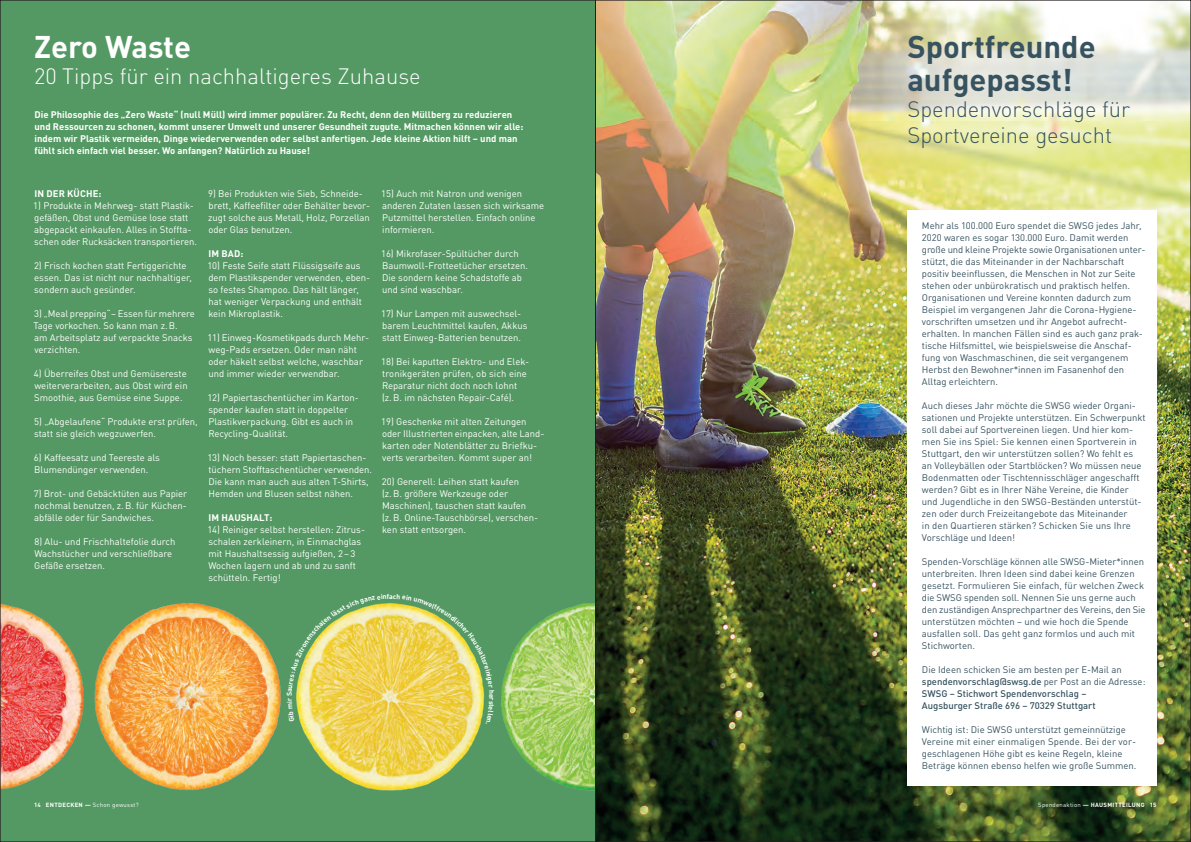
<style>
.page{position:relative;width:1191px;height:842px;background:#fff}
.page>*{position:absolute;margin:0;border:0;box-sizing:border-box;transform-origin:0 0}
.t1{font:700 31px/33px "DIN Pro";color:#375360}
.t2{font:700 31px "DIN Pro";letter-spacing:-.005em;color:#fff}
.t3{font:300 22px/26px "DIN Pro";color:#375360}
.t4{font:300 22px "DIN Pro";color:#fff}
.t5{font:9.5px/12px "DIN Pro";color:#fff}
.t6{font:9.5px/12px "DIN Pro";color:#375360}
.t7{font:700 9.5px/12px "DIN Pro";color:#fff}
.t8{font:500 9.5px/12px "DIN Pro";color:#375360}
.t9{font:700 7px "DIN Pro";color:#fff}
.t10{font:700 6px "DIN Pro";letter-spacing:.05em;color:#fff}
.t11{font:6px "DIN Pro";letter-spacing:.04em;color:#fff}
.s1{font-weight:400}
.s2{font-weight:700}
</style>
<div class="page">
<img style="left:596px;top:2px;width:593px;height:838px">
<div style="left:0;top:0;width:595px;height:842px;background:#549963"></div>
<img style="left:301px;top:724px;width:180px;height:67px">
<img style="left:501px;top:603px;width:94px;height:188px">
<img style="left:94px;top:603px;width:187px;height:188px">
<img style="left:2px;top:604px;width:82px;height:185px">
<div style="left:907px;top:210px;width:250px;height:575px;background:#fff"></div>
<hr style="left:595px;top:0;width:1px;height:842px;background:#231f20">
<svg style="left:296px;top:603px;width:189px;height:121px"></svg>
<h1 class="t2" style="left:34px;top:25px;width:158px">Zero Waste</h1>
<h2 class="t4" style="left:34px;top:59px;width:388px">20 Tipps für ein nachhaltigeres Zuhause</h2>
<p class="t7" style="left:34px;top:108px;width:490px">Die Philosophie des „Zero Waste“ (null Müll) wird immer populärer. Zu Recht, denn den Müllberg zu reduzieren und Ressourcen zu schonen, kommt unserer Umwelt und unserer Gesundheit zugute. Mitmachen können wir alle: indem wir Plastik vermeiden, Dinge wiederverwenden oder selbst anfertigen. Jede kleine Aktion hilft – und man fühlt sich einfach viel besser. Wo anfangen? Natürlich zu Hause!</p>
<p class="t7" style="left:34px;top:187px;width:68px">IN DER KÜCHE:</p>
<p class="t5" style="left:33px;top:199px;width:165px">1) Produkte in Mehrweg- statt Plastik&shy;gefäßen, Obst und Gemüse lose statt abgepackt einkaufen. Alles in Stoffta&shy;schen oder Rucksäcken transportieren.</p>
<p class="t5" style="left:34px;top:259px;width:159px">2) Frisch kochen statt Fertiggerichte essen. Das ist nicht nur nachhaltiger, sondern auch gesünder.</p>
<p class="t5" style="left:33px;top:307px;width:163px">3) „Meal prepping“ – Essen für mehrere<br>Tage vorkochen. So kann man z.B.<br>am Arbeitsplatz auf verpackte Snacks verzichten.</p>
<p class="t5" style="left:34px;top:367px;width:155px;text-align:justify">4) Überreifes Obst und Gemüsereste weiterverarbeiten, aus Obst wird ein Smoothie, aus Gemüse eine Suppe.</p>
<p class="t5" style="left:34px;top:415px;width:165px">5) „Abgelaufene“ Produkte erst prüfen, statt sie gleich wegzuwerfen.</p>
<p class="t5" style="left:34px;top:451px;width:127px">6) Kaffeesatz und Teereste als<br>Blumendünger verwenden.</p>
<p class="t5" style="left:34px;top:487px;width:155px;text-align:justify">7) Brot- und Gebäcktüten aus Papier nochmal benutzen, z.B. für Küchen&shy;abfälle oder für Sandwiches.</p>
<p class="t5" style="left:34px;top:535px;width:143px">8) Alu- und Frischhaltefolie durch<br>Wachstücher und verschließbare<br>Gefäße ersetzen.</p>
<p class="t5" style="left:208px;top:187px;width:163px">9) Bei Produkten wie Sieb, Schneide&shy;brett, Kaffeefilter oder Behälter bevor&shy;zugt solche aus Metall, Holz, Porzellan oder Glas benutzen.</p>
<p class="t7" style="left:209px;top:247px;width:36px">IM BAD:</p>
<p class="t5" style="left:207px;top:259px;width:164px">10) Feste Seife statt Flüssigseife aus dem Plastikspender verwenden, eben&shy;so festes Shampoo. Das hält länger, hat weniger Verpackung und enthält kein Mikroplastik.</p>
<p class="t5" style="left:207px;top:331px;width:162px">11) Einweg-Kosmetikpads durch Mehr&shy;weg-Pads ersetzen. Oder man näht oder häkelt selbst welche, waschbar und immer wieder verwendbar.</p>
<p class="t5" style="left:207px;top:391px;width:153px">12) Papiertaschentücher im Karton&shy;spender kaufen statt in doppelter<br>Plastikverpackung. Gibt es auch in<br>Recycling-Qualität.</p>
<p class="t5" style="left:207px;top:451px;width:166px">13) Noch besser: statt Papiertaschen&shy;tüchern Stofftaschentücher verwenden.<br>Die kann man auch aus alten T-Shirts, Hemden und Blusen selbst nähen.</p>
<p class="t7" style="left:209px;top:511px;width:65px">IM HAUSHALT:</p>
<p class="t5" style="left:207px;top:523px;width:159px">14) Reiniger selbst herstellen: Zitrus&shy;schalen zerkleinern, in Einmachglas mit Haushaltsessig aufgießen, 2–3<br>Wochen lagern und ab und zu sanft schütteln. Fertig!</p>
<p class="t5" style="left:381px;top:187px;width:165px">15) Auch mit Natron und wenigen anderen Zutaten lassen sich wirksame<br>Putzmittel herstellen. Einfach online informieren.</p>
<p class="t5" style="left:381px;top:247px;width:148px">16) Mikrofaser-Spültücher durch<br>Baumwoll-Frotteetücher ersetzen.<br>Die sondern keine Schadstoffe ab und sind waschbar.</p>
<p class="t5" style="left:381px;top:307px;width:148px">17) Nur Lampen mit auswechsel&shy;barem Leuchtmittel kaufen, Akkus statt Einweg-Batterien benutzen.</p>
<p class="t5" style="left:381px;top:355px;width:148px">18) Bei kaputten Elektro- und Elek&shy;tronikgeräten prüfen, ob sich eine Reparatur nicht doch noch lohnt (z.B. im nächsten Repair-Café).</p>
<p class="t5" style="left:381px;top:415px;width:163px">19) Geschenke mit alten Zeitungen oder Illustrierten einpacken, alte Land&shy;karten oder Notenblätter zu Briefku&shy;verts verarbeiten. Kommt super an!</p>
<p class="t5" style="left:382px;top:475px;width:158px">20) Generell: Leihen statt kaufen (z.B. größere Werkzeuge oder<br>Maschinen), tauschen statt kaufen (z.B. Online-Tauschbörse), verschen&shy;ken statt entsorgen.</p>
<p class="t9" style="left:389px;top:591px;width:5px">a</p>
<h1 class="t1" style="left:907px;top:29px;width:190px">Sportfreunde aufgepasst!</h1>
<h2 class="t3" style="left:907px;top:94px;width:224px">Spendenvorschläge für<br>Sportvereine gesucht</h2>
<p class="t6" style="left:922px;top:218px;width:224px">Mehr als 100.000 Euro spendet die SWSG jedes Jahr, 2020 waren es sogar 130.000 Euro. Damit werden große und kleine Projekte sowie Organisationen unter&shy;stützt, die das Miteinander in der Nachbarschaft positiv beeinflussen, die Menschen in Not zur Seite stehen oder unbürokratisch und praktisch helfen.<br>Organisationen und Vereine konnten dadurch zum Beispiel im vergangenen Jahr die Corona-Hygiene&shy;vorschriften umsetzen und ihr Angebot aufrecht&shy;erhalten. In manchen Fällen sind es auch ganz prak&shy;tische Hilfsmittel, wie beispielsweise die Anschaf&shy;fung von Waschmaschinen, die seit vergangenem Herbst den Bewohner*innen im Fasanenhof den Alltag erleichtern.</p>
<p class="t6" style="left:922px;top:398px;width:225px">Auch dieses Jahr möchte die SWSG wieder Organi&shy;sationen und Projekte unterstützen. Ein Schwerpunkt soll dabei auf Sportvereinen liegen. Und hier kom&shy;men Sie ins Spiel: Sie kennen einen Sportverein in Stuttgart, den wir unterstützen sollen? Wo fehlt es an Volleybällen oder Startblöcken? Wo müssen neue Bodenmatten oder Tischtennisschläger angeschafft werden? Gibt es in Ihrer Nähe Vereine, die Kinder und Jugendliche in den SWSG-Beständen unterstüt&shy;zen oder durch Freizeitangebote das Miteinander<br>in den Quartieren stärken? Schicken Sie uns Ihre Vorschläge und Ideen!</p>
<p class="t6" style="left:922px;top:554px;width:225px">Spenden-Vorschläge können alle SWSG-Mieter*innen unterbreiten. Ihren Ideen sind dabei keine Grenzen gesetzt. Formulieren Sie einfach, für welchen Zweck die SWSG spenden soll. Nennen Sie uns gerne auch den zuständigen Ansprechpartner des Vereins, den Sie unterstützen möchten – und wie hoch die Spende ausfallen soll. Das geht ganz formlos und auch mit Stichworten.</p>
<p class="t8" style="left:922px;top:662px;width:225px"><span class="s1">Die Ideen schicken Sie am besten per E-Mail an </span>spendenvorschlag@swsg.de <span class="s1">per Post an die Adresse:<br></span>SWSG – Stichwort Spendenvorschlag –<br>Augsburger Straße 696 – 70329 Stuttgart</p>
<p class="t6" style="left:922px;top:722px;width:216px">Wichtig ist: Die SWSG unterstützt gemeinnützige Vereine mit einer einmaligen Spende. Bei der vor&shy;geschlagenen Höhe gibt es keine Regeln, kleine Beträge können ebenso helfen wie große Summen.</p>
<p class="t11" style="left:34px;top:800px;width:106px"><span class="s2">14 ENTDECKEN —</span> Schon gewusst?</p>
<p class="t10" style="left:1038px;top:801px;width:120px"><span class="s1">Spendenaktion</span> — HAUSMITTEILUNG 15</p>
</div>
